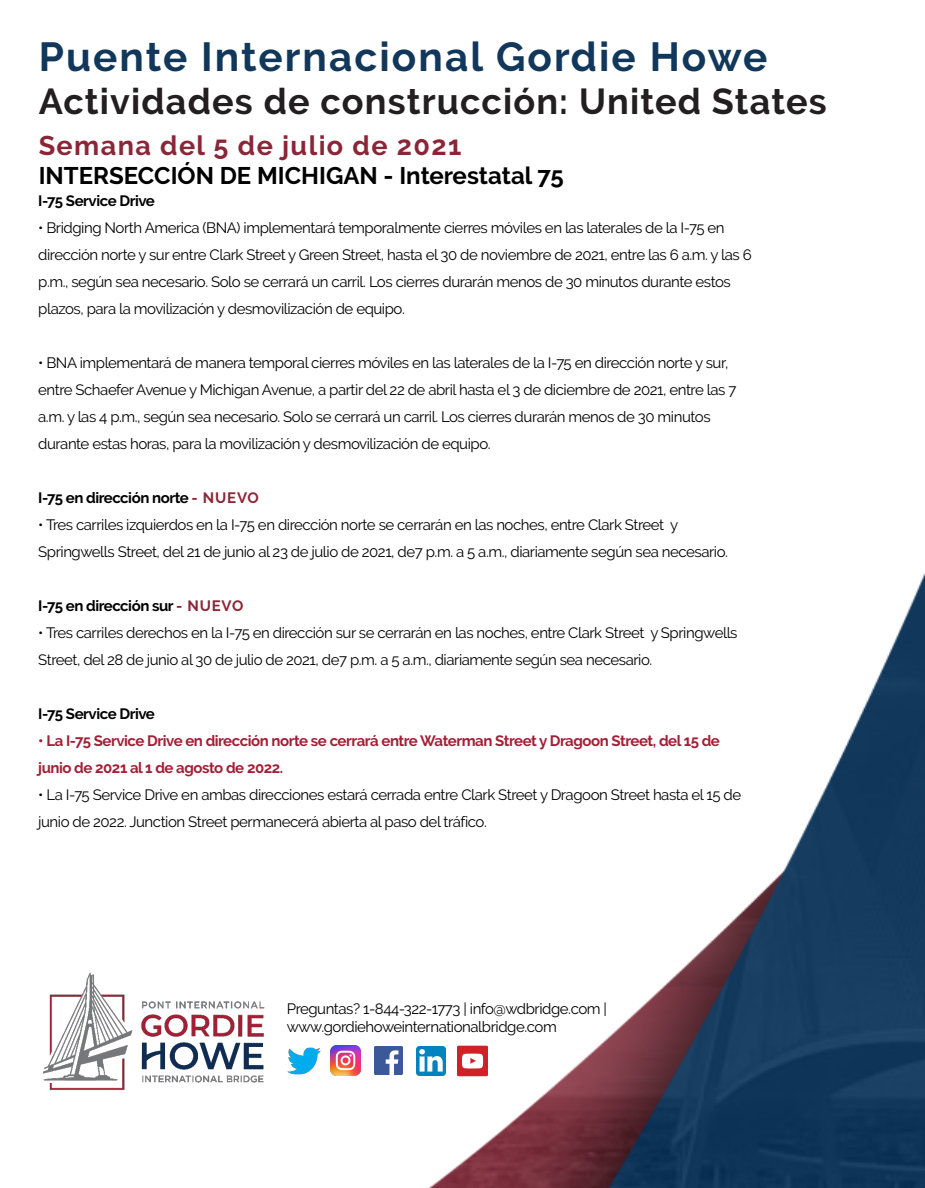
<style>
.page{position:relative;width:925px;height:1188px;background:#fff}
.page>*{position:absolute;margin:0;border:0;box-sizing:border-box;transform-origin:0 0}
.t1{font:700 40.5px "Raleway";letter-spacing:.05em;color:#11375a}
.t2{font:700 36px "Raleway";letter-spacing:.03em;color:#231f20}
.t3{font:700 27px "Raleway";letter-spacing:.05em;color:#8b2638}
.t4{font:700 24px "Raleway";color:#000}
.t5{font:15px/27px "Raleway";letter-spacing:-.03em;color:#000}
.t6{font:700 15px/27px "Raleway";letter-spacing:-.03em;color:#a31f36}
.t7{font:700 15px "Raleway";letter-spacing:-.03em;color:#000}
.s1{color:#8b2638}
</style>
<div class="page">
<img style="left:333px;top:573px;width:592px;height:615px">
<img style="left:287px;top:1047px;width:34px;height:28px">
<img style="left:374px;top:1047px;width:28px;height:28px">
<img style="left:417px;top:1046px;width:29px;height:29px">
<img style="left:456px;top:1045px;width:33px;height:32px">
<img style="left:330px;top:1046px;width:30px;height:30px">
<img style="left:42px;top:972px;width:223px;height:118px">
<h1 class="t1" style="left:39px;top:33px;width:730px">Puente Internacional Gordie Howe</h1>
<h2 class="t2" style="left:39px;top:81px;width:789px">Actividades de construcción: United States</h2>
<h3 class="t3" style="left:39px;top:130px;width:424px">Semana del 5 de julio de 2021</h3>
<h3 class="t4" style="left:39px;top:162px;width:526px">INTERSECCIÓN DE MICHIGAN - Interestatal 75</h3>
<p class="t7" style="left:38px;top:192px;width:118px">I-75 Service Drive</p>
<p class="t5" style="left:38px;top:214px;width:715px">• Bridging North America (BNA) implementará temporalmente cierres móviles en las laterales de la I-75 en dirección norte y sur entre Clark Street y Green Street, hasta el 30 de noviembre de 2021, entre las 6 a.m. y las 6 p.m., según sea necesario. Solo se cerrará un carril. Los cierres durarán menos de 30 minutos durante estos plazos, para la movilización y desmovilización de equipo.</p>
<p class="t5" style="left:38px;top:349px;width:699px">• BNA implementará de manera temporal cierres móviles en las laterales de la I-75 en dirección norte y sur, entre Schaefer Avenue y Michigan Avenue, a partir del 22 de abril hasta el 3 de diciembre de 2021, entre las 7 a.m. y las 4 p.m., según sea necesario. Solo se cerrará un carril. Los cierres durarán menos de 30 minutos durante estas horas, para la movilización y desmovilización de equipo.</p>
<p class="t7" style="left:38px;top:489px;width:222px">I-75 en dirección norte <span class="s1">- NUEVO</span></p>
<p class="t5" style="left:38px;top:511px;width:691px">• Tres carriles izquierdos en la I-75 en dirección norte se cerrarán en las noches, entre Clark Street y<br>Springwells Street, del 21 de junio al 23 de julio de 2021, de7 p.m. a 5 a.m., diariamente según sea necesario.</p>
<p class="t7" style="left:38px;top:597px;width:207px">I-75 en dirección sur <span class="s1">- NUEVO</span></p>
<p class="t5" style="left:38px;top:619px;width:701px">• Tres carriles derechos en la I-75 en dirección sur se cerrarán en las noches, entre Clark Street y Springwells<br>Street, del 28 de junio al 30 de julio de 2021, de7 p.m. a 5 a.m., diariamente según sea necesario.</p>
<p class="t7" style="left:38px;top:705px;width:118px">I-75 Service Drive</p>
<p class="t6" style="left:38px;top:727px;width:683px">• La I-75 Service Drive en dirección norte se cerrará entre Waterman Street y Dragoon Street, del 15 de junio de 2021 al 1 de agosto de 2022.</p>
<p class="t5" style="left:38px;top:781px;width:704px">• La I-75 Service Drive en ambas direcciones estará cerrada entre Clark Street y Dragoon Street hasta el 15 de junio de 2022. Junction Street permanecerá abierta al paso del tráfico.</p>
<p class="t5" style="left:287px;top:1000px;width:322px;line-height:18px">Preguntas? 1-844-322-1773 | info@wdbridge.com | www.gordiehoweinternationalbridge.com</p>
</div>
